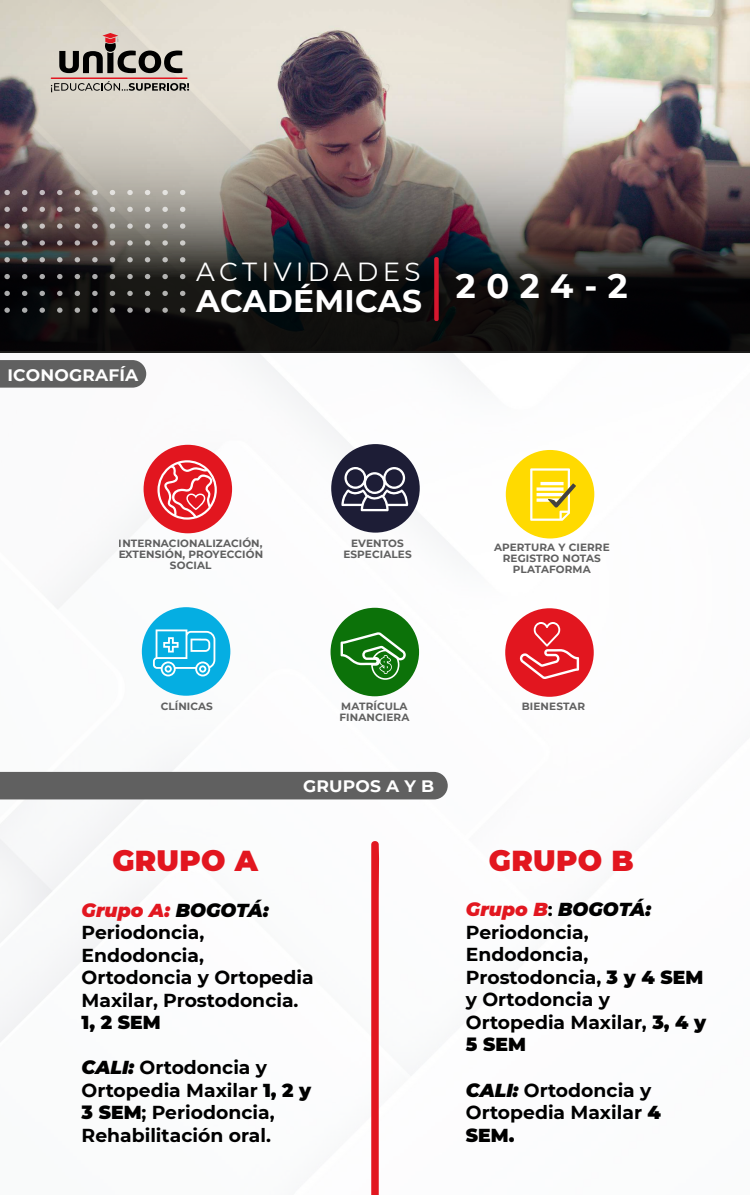
<style>
.page{position:relative;width:750px;height:1195px;background:#fff}
.page>*{position:absolute;margin:0;border:0;box-sizing:border-box;transform-origin:0 0}
.t1{font:700 31.2px "Montserrat";letter-spacing:.01em;color:#fff}
.t2{font:900 28.8px "Montserrat";letter-spacing:.01em;color:#e2161f}
.t3{font:26.17px "Montserrat";letter-spacing:.165em;color:#fff}
.t4{font:700 18.75px/22.5px "Montserrat";color:#000}
.t5{font:900 18.75px "Montserrat";color:#000}
.t6{font:700 16.58px "Montserrat";letter-spacing:.01em;color:#fff}
.t7{font:700 10.43px/11.1px "Montserrat";letter-spacing:.01em;color:#606060;text-align:center}
.s1{font-weight:900;font-style:italic;color:#e21720}
.s2{font-weight:900;font-style:italic}
.s3{font-weight:900}
</style>
<div class="page">
<img style="left:0;top:352px;width:750px;height:723px">
<img style="left:0;top:0;width:750px;height:352px">
<svg style="left:4px;top:308px;width:6px;height:5px"></svg>
<svg style="left:22px;top:308px;width:5px;height:5px"></svg>
<svg style="left:40px;top:308px;width:5px;height:5px"></svg>
<svg style="left:57px;top:308px;width:6px;height:5px"></svg>
<svg style="left:75px;top:308px;width:5px;height:5px"></svg>
<svg style="left:92px;top:308px;width:6px;height:5px"></svg>
<svg style="left:110px;top:308px;width:5px;height:5px"></svg>
<svg style="left:127px;top:308px;width:6px;height:5px"></svg>
<svg style="left:145px;top:308px;width:5px;height:5px"></svg>
<svg style="left:162px;top:308px;width:6px;height:5px"></svg>
<svg style="left:180px;top:308px;width:5px;height:5px"></svg>
<svg style="left:4px;top:291px;width:6px;height:5px"></svg>
<svg style="left:22px;top:291px;width:5px;height:5px"></svg>
<svg style="left:40px;top:291px;width:5px;height:5px"></svg>
<svg style="left:57px;top:291px;width:6px;height:5px"></svg>
<svg style="left:75px;top:291px;width:5px;height:5px"></svg>
<svg style="left:92px;top:291px;width:6px;height:5px"></svg>
<svg style="left:110px;top:291px;width:5px;height:5px"></svg>
<svg style="left:127px;top:291px;width:6px;height:5px"></svg>
<svg style="left:145px;top:291px;width:5px;height:5px"></svg>
<svg style="left:162px;top:291px;width:6px;height:5px"></svg>
<svg style="left:180px;top:291px;width:5px;height:5px"></svg>
<svg style="left:4px;top:274px;width:6px;height:5px"></svg>
<svg style="left:22px;top:274px;width:5px;height:5px"></svg>
<svg style="left:40px;top:274px;width:5px;height:5px"></svg>
<svg style="left:57px;top:274px;width:6px;height:5px"></svg>
<svg style="left:75px;top:274px;width:5px;height:5px"></svg>
<svg style="left:92px;top:274px;width:6px;height:5px"></svg>
<svg style="left:110px;top:274px;width:5px;height:5px"></svg>
<svg style="left:127px;top:274px;width:6px;height:5px"></svg>
<svg style="left:145px;top:274px;width:5px;height:5px"></svg>
<svg style="left:162px;top:274px;width:6px;height:5px"></svg>
<svg style="left:180px;top:274px;width:5px;height:5px"></svg>
<svg style="left:4px;top:257px;width:6px;height:5px"></svg>
<svg style="left:22px;top:257px;width:5px;height:5px"></svg>
<svg style="left:40px;top:257px;width:5px;height:5px"></svg>
<svg style="left:57px;top:257px;width:6px;height:5px"></svg>
<svg style="left:75px;top:257px;width:5px;height:5px"></svg>
<svg style="left:92px;top:257px;width:6px;height:5px"></svg>
<svg style="left:110px;top:257px;width:5px;height:5px"></svg>
<svg style="left:127px;top:257px;width:6px;height:5px"></svg>
<svg style="left:145px;top:257px;width:5px;height:5px"></svg>
<svg style="left:162px;top:257px;width:6px;height:5px"></svg>
<svg style="left:180px;top:257px;width:5px;height:5px"></svg>
<svg style="left:4px;top:240px;width:6px;height:6px"></svg>
<svg style="left:22px;top:240px;width:5px;height:6px"></svg>
<svg style="left:40px;top:240px;width:5px;height:6px"></svg>
<svg style="left:57px;top:240px;width:6px;height:6px"></svg>
<svg style="left:75px;top:240px;width:5px;height:6px"></svg>
<svg style="left:92px;top:240px;width:6px;height:6px"></svg>
<svg style="left:110px;top:240px;width:5px;height:6px"></svg>
<svg style="left:127px;top:240px;width:6px;height:6px"></svg>
<svg style="left:145px;top:240px;width:5px;height:6px"></svg>
<svg style="left:162px;top:240px;width:6px;height:6px"></svg>
<svg style="left:180px;top:240px;width:5px;height:6px"></svg>
<svg style="left:4px;top:223px;width:6px;height:6px"></svg>
<svg style="left:22px;top:223px;width:5px;height:6px"></svg>
<svg style="left:40px;top:223px;width:5px;height:6px"></svg>
<svg style="left:57px;top:223px;width:6px;height:6px"></svg>
<svg style="left:75px;top:223px;width:5px;height:6px"></svg>
<svg style="left:92px;top:223px;width:6px;height:6px"></svg>
<svg style="left:110px;top:223px;width:5px;height:6px"></svg>
<svg style="left:127px;top:223px;width:6px;height:6px"></svg>
<svg style="left:145px;top:223px;width:5px;height:6px"></svg>
<svg style="left:162px;top:223px;width:6px;height:6px"></svg>
<svg style="left:180px;top:223px;width:5px;height:6px"></svg>
<svg style="left:4px;top:207px;width:6px;height:5px"></svg>
<svg style="left:22px;top:207px;width:5px;height:5px"></svg>
<svg style="left:40px;top:207px;width:5px;height:5px"></svg>
<svg style="left:57px;top:207px;width:6px;height:5px"></svg>
<svg style="left:75px;top:207px;width:5px;height:5px"></svg>
<svg style="left:92px;top:207px;width:6px;height:5px"></svg>
<svg style="left:110px;top:207px;width:5px;height:5px"></svg>
<svg style="left:127px;top:207px;width:6px;height:5px"></svg>
<svg style="left:145px;top:207px;width:5px;height:5px"></svg>
<svg style="left:162px;top:207px;width:6px;height:5px"></svg>
<svg style="left:180px;top:207px;width:5px;height:5px"></svg>
<svg style="left:4px;top:190px;width:6px;height:5px"></svg>
<svg style="left:22px;top:190px;width:5px;height:5px"></svg>
<svg style="left:40px;top:190px;width:5px;height:5px"></svg>
<svg style="left:57px;top:190px;width:6px;height:5px"></svg>
<svg style="left:75px;top:190px;width:5px;height:5px"></svg>
<svg style="left:92px;top:190px;width:6px;height:5px"></svg>
<svg style="left:110px;top:190px;width:5px;height:5px"></svg>
<svg style="left:127px;top:190px;width:6px;height:5px"></svg>
<svg style="left:145px;top:190px;width:5px;height:5px"></svg>
<svg style="left:162px;top:190px;width:6px;height:5px"></svg>
<svg style="left:180px;top:190px;width:5px;height:5px"></svg>
<svg style="left:51px;top:81px;width:138px;height:11px;background:#9f9c93"></svg>
<hr style="left:51px;top:77px;width:137px;height:2px;background:#e21620">
<svg style="left:59px;top:33px;width:123px;height:40px;background:#9b948c"></svg>
<svg style="left:434px;top:256px;width:5px;height:66px"></svg>
<div style="left:144px;top:445px;width:88px;height:88px;background:#e2161f;border-radius:50%"></div>
<svg style="left:157px;top:460px;width:60px;height:60px"></svg>
<div style="left:331px;top:444px;width:89px;height:89px;background:#1d1d36;border-radius:50%"></div>
<svg style="left:341px;top:467px;width:67px;height:44px"></svg>
<div style="left:142px;top:607px;width:88px;height:89px;background:#05aee2;border-radius:50%"></div>
<svg style="left:153px;top:629px;width:62px;height:47px"></svg>
<div style="left:331px;top:608px;width:88px;height:88px;background:#0c7209;border-radius:50%"></div>
<svg style="left:341px;top:632px;width:65px;height:48px"></svg>
<div style="left:506px;top:450px;width:88px;height:88px;background:#ffda00;border-radius:50%"></div>
<svg style="left:530px;top:468px;width:46px;height:53px"></svg>
<div style="left:505px;top:608px;width:89px;height:89px;background:#e2161f;border-radius:50%"></div>
<svg style="left:520px;top:622px;width:59px;height:57px"></svg>
<svg style="left:0;top:360px;width:146px;height:28px;background:#656565"></svg>
<div style="left:0;top:772px;width:448px;height:27px;background:#606060"></div>
<svg style="left:371px;top:840px;width:8px;height:355px;background:#e3252d"></svg>
<p class="t6" style="left:8px;top:363px;width:132px">ICONOGRAFÍA</p>
<h3 class="t3" style="left:196px;top:254px;width:226px">ACTIVIDADES</h3>
<h1 class="t1" style="left:196px;top:278px;width:433px">ACADÉMICAS <sup>2</sup> <sup>0</sup> <sup>2</sup> <sup>4</sup> <sup>-</sup> <sup>2</sup></h1>
<p class="t7" style="left:118px;top:537px;width:146px">INTERNACIONALIZACIÓN,<br>EXTENSIÓN, PROYECCIÓN<br>SOCIAL</p>
<p class="t7" style="left:343px;top:537px;width:70px">EVENTOS<br>ESPECIALES</p>
<p class="t7" style="left:161px;top:700px;width:54px">CLÍNICAS</p>
<p class="t7" style="left:340px;top:700px;width:71px;text-align:left">MATRÍCULA<br>FINANCIERA</p>
<p class="t6" style="left:303px;top:774px;width:133px">GRUPOS A Y B</p>
<p class="t7" style="left:494px;top:541px;width:117px">APERTURA Y CIERRE<br>REGISTRO NOTAS<br>PLATAFORMA</p>
<p class="t7" style="left:522px;top:700px;width:65px">BIENESTAR</p>
<h2 class="t2" style="left:112px;top:839px;width:147px">GRUPO A</h2>
<h2 class="t2" style="left:489px;top:839px;width:146px">GRUPO B</h2>
<p class="t4" style="left:82px;top:898px;width:234px"><span class="s1">Grupo A:</span> <span class="s2">BOGOTÁ:<br></span>Periodoncia,<br>Endodoncia,<br>Ortodoncia y Ortopedia<br>Maxilar, Prostodoncia.</p>
<p class="t5" style="left:82px;top:1008px;width:81px">1, 2 SEM</p>
<p class="t4" style="left:82px;top:1055px;width:231px"><span class="s2">CALI:</span> Ortodoncia y<br>Ortopedia Maxilar <span class="s3">1, 2 y<br>3 SEM</span>; Periodoncia,<br>Rehabilitación oral.</p>
<p class="t4" style="left:466px;top:897px;width:242px"><span class="s1">Grupo B</span>: <span class="s2">BOGOTÁ:<br></span>Periodoncia,<br>Endodoncia,<br>Prostodoncia, <span class="s3">3 y 4 SEM </span>y Ortodoncia y<br>Ortopedia Maxilar, <span class="s3">3, 4 y<br>5 SEM</span></p>
<p class="t4" style="left:466px;top:1077px;width:196px"><span class="s2">CALI:</span> Ortodoncia y<br>Ortopedia Maxilar <span class="s3">4<br>SEM.</span></p>
</div>
